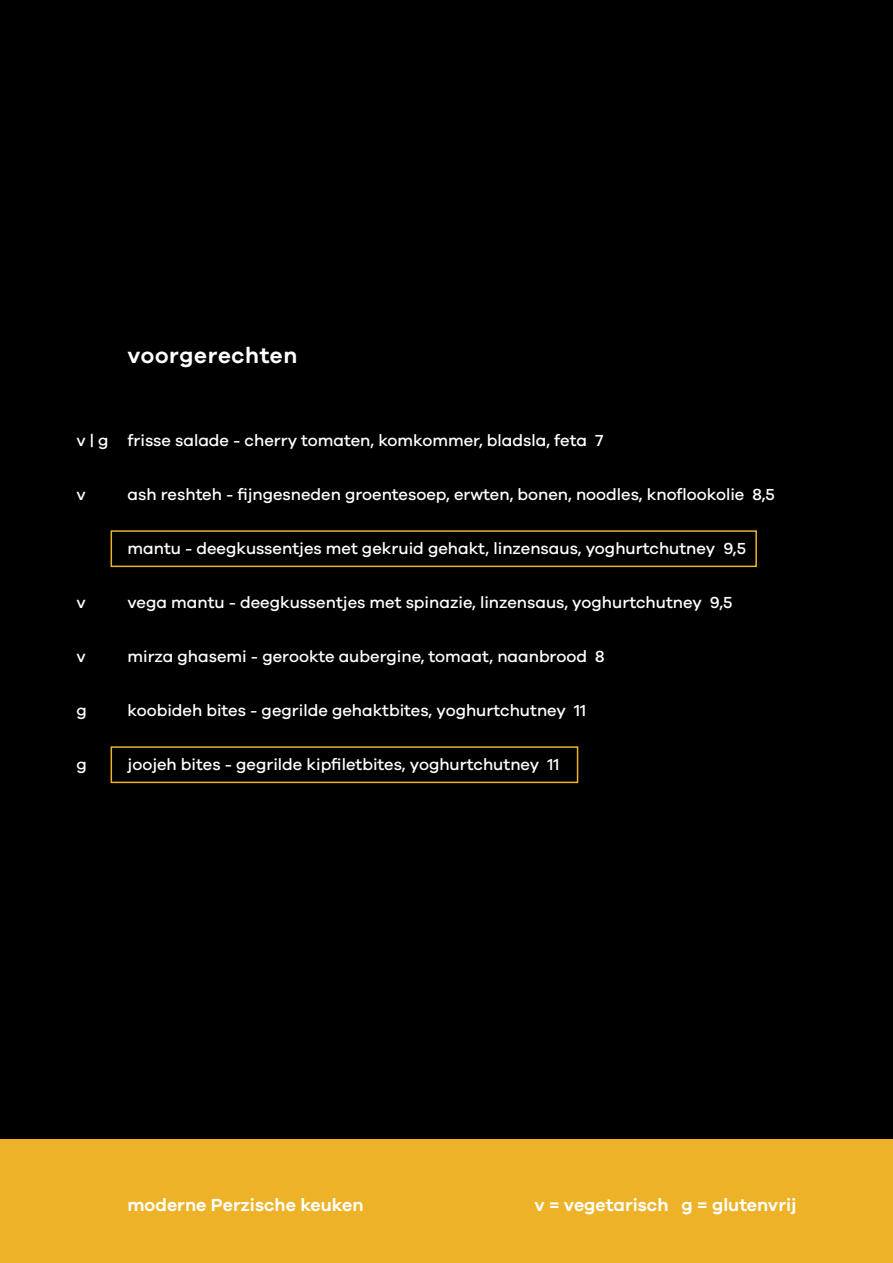
<style>
.page{position:relative;width:893px;height:1263px;background:#000}
.page>*{position:absolute;margin:0;border:0;box-sizing:border-box;transform-origin:0 0}
.t1{font:600 22.5px "Galano Grotesque";letter-spacing:.03em;color:#fff}
.t2{font:600 18px "Galano Grotesque";color:#fff}
.t3{font:500 16.5px "Galano Grotesque";color:#fff}
</style>
<div class="page">
<div style="left:0;top:1140px;width:893px;height:123px;background:#edb228"></div>
<div style="left:111px;top:746px;width:467px;height:37px;border:2px solid #edb228"></div>
<div style="left:111px;top:530px;width:646px;height:37px;border:2px solid #edb228"></div>
<h1 class="t1" style="left:128px;top:341px;width:171px">voorgerechten</h1>
<p class="t3" style="left:77px;top:431px;width:34px">v | g</p>
<p class="t3" style="left:77px;top:485px;width:11px">v</p>
<p class="t3" style="left:77px;top:593px;width:11px">v</p>
<p class="t3" style="left:77px;top:647px;width:11px">v</p>
<p class="t3" style="left:77px;top:701px;width:12px">g</p>
<p class="t3" style="left:77px;top:755px;width:12px">g</p>
<p class="t3" style="left:128px;top:430px;width:477px">frisse salade - cherry tomaten, komkommer, bladsla, feta 7</p>
<p class="t3" style="left:128px;top:484px;width:649px">ash reshteh - fijngesneden groentesoep, erwten, bonen, noodles, knoflookolie 8,5</p>
<p class="t3" style="left:128px;top:538px;width:620px">mantu - deegkussentjes met gekruid gehakt, linzensaus, yoghurtchutney 9,5</p>
<p class="t3" style="left:128px;top:593px;width:606px">vega mantu - deegkussentjes met spinazie, linzensaus, yoghurtchutney 9,5</p>
<p class="t3" style="left:128px;top:647px;width:479px">mirza ghasemi - gerookte aubergine, tomaat, naanbrood 8</p>
<p class="t3" style="left:128px;top:701px;width:460px">koobideh bites - gegrilde gehaktbites, yoghurtchutney 11</p>
<p class="t3" style="left:128px;top:755px;width:433px">joojeh bites - gegrilde kipfiletbites, yoghurtchutney 11</p>
<p class="t2" style="left:128px;top:1194px;width:237px">moderne Perzische keuken</p>
<p class="t2" style="left:534px;top:1194px;width:264px">v = vegetarisch g = glutenvrij</p>
</div>
